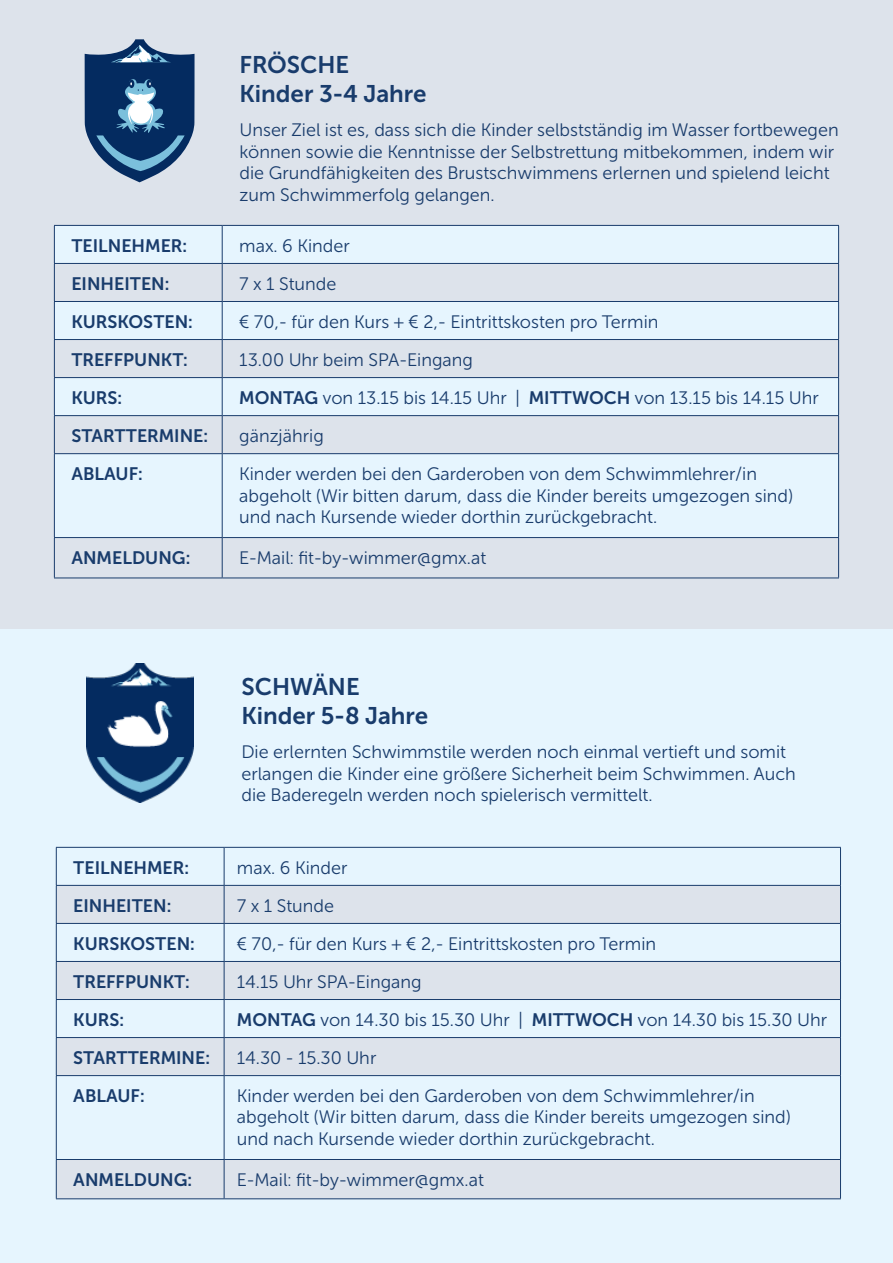
<style>
.page{position:relative;width:893px;height:1263px;background:#fff}
.page>*{position:absolute;margin:0;border:0;box-sizing:border-box;transform-origin:0 0}
.t1{font:24px/28.8px "Museo Sans Cyrl 700";color:#193c6c}
.t2{font:18px/21.6px "Museo Sans Cyrl 300";color:#193c6c}
.t3{font:18px "Museo Sans Cyrl 700";color:#193c6c}
.s1{font-family:"Museo Sans Cyrl 700"}
</style>
<div class="page">
<div style="left:0;top:0;width:893px;height:629px;background:#dde3eb"></div>
<div style="left:55px;top:226px;width:783px;height:37px;background:#e6f5fe"></div>
<svg style="left:55px;top:264px;width:783px;height:314px;fill:#e6f5fe"></svg>
<hr style="left:54px;top:377px;width:168px;height:1px;background:#193c6c">
<hr style="left:54px;top:378px;width:1px;height:37px;background:#193c6c">
<hr style="left:222px;top:377px;width:617px;height:1px;background:#193c6c">
<hr style="left:222px;top:378px;width:1px;height:37px;background:#193c6c">
<hr style="left:838px;top:378px;width:1px;height:37px;background:#193c6c">
<hr style="left:54px;top:415px;width:168px;height:1px;background:#193c6c">
<hr style="left:54px;top:416px;width:1px;height:37px;background:#193c6c">
<hr style="left:222px;top:415px;width:617px;height:1px;background:#193c6c">
<hr style="left:222px;top:416px;width:1px;height:37px;background:#193c6c">
<hr style="left:838px;top:416px;width:1px;height:37px;background:#193c6c">
<hr style="left:54px;top:453px;width:168px;height:1px;background:#193c6c">
<hr style="left:54px;top:454px;width:1px;height:83px;background:#193c6c">
<hr style="left:222px;top:453px;width:617px;height:1px;background:#193c6c">
<hr style="left:222px;top:454px;width:1px;height:83px;background:#193c6c">
<hr style="left:838px;top:454px;width:1px;height:83px;background:#193c6c">
<hr style="left:54px;top:537px;width:168px;height:1px;background:#193c6c">
<hr style="left:54px;top:538px;width:1px;height:40px;background:#193c6c">
<hr style="left:222px;top:537px;width:617px;height:1px;background:#193c6c">
<hr style="left:222px;top:538px;width:1px;height:40px;background:#193c6c">
<hr style="left:838px;top:538px;width:1px;height:40px;background:#193c6c">
<hr style="left:54px;top:578px;width:168px;height:1px;background:#193c6c">
<hr style="left:222px;top:578px;width:617px;height:1px;background:#193c6c">
<hr style="left:54px;top:225px;width:168px;height:1px;background:#193c6c">
<hr style="left:54px;top:226px;width:1px;height:37px;background:#193c6c">
<hr style="left:222px;top:225px;width:617px;height:1px;background:#193c6c">
<hr style="left:222px;top:226px;width:1px;height:37px;background:#193c6c">
<hr style="left:838px;top:226px;width:1px;height:37px;background:#193c6c">
<hr style="left:54px;top:263px;width:168px;height:1px;background:#193c6c">
<hr style="left:54px;top:264px;width:1px;height:37px;background:#193c6c">
<hr style="left:222px;top:263px;width:617px;height:1px;background:#193c6c">
<hr style="left:222px;top:264px;width:1px;height:37px;background:#193c6c">
<hr style="left:838px;top:264px;width:1px;height:37px;background:#193c6c">
<hr style="left:54px;top:301px;width:168px;height:1px;background:#193c6c">
<hr style="left:54px;top:302px;width:1px;height:37px;background:#193c6c">
<hr style="left:222px;top:301px;width:617px;height:1px;background:#193c6c">
<hr style="left:222px;top:302px;width:1px;height:37px;background:#193c6c">
<hr style="left:838px;top:302px;width:1px;height:37px;background:#193c6c">
<hr style="left:54px;top:339px;width:168px;height:1px;background:#193c6c">
<hr style="left:54px;top:340px;width:1px;height:37px;background:#193c6c">
<hr style="left:222px;top:339px;width:617px;height:1px;background:#193c6c">
<hr style="left:222px;top:340px;width:1px;height:37px;background:#193c6c">
<hr style="left:838px;top:340px;width:1px;height:37px;background:#193c6c">
<svg style="left:85px;top:39px;width:110px;height:143px"></svg>
<div style="left:0;top:629px;width:893px;height:634px;background:#e6f5fe"></div>
<svg style="left:57px;top:886px;width:783px;height:312px"></svg>
<hr style="left:56px;top:999px;width:168px;height:1px;background:#193c6c">
<hr style="left:56px;top:1000px;width:1px;height:37px;background:#193c6c">
<hr style="left:224px;top:999px;width:617px;height:1px;background:#193c6c">
<hr style="left:224px;top:1000px;width:1px;height:37px;background:#193c6c">
<hr style="left:840px;top:1000px;width:1px;height:37px;background:#193c6c">
<hr style="left:56px;top:1037px;width:168px;height:1px;background:#193c6c">
<hr style="left:56px;top:1038px;width:1px;height:37px;background:#193c6c">
<hr style="left:224px;top:1037px;width:617px;height:1px;background:#193c6c">
<hr style="left:224px;top:1038px;width:1px;height:37px;background:#193c6c">
<hr style="left:840px;top:1038px;width:1px;height:37px;background:#193c6c">
<hr style="left:56px;top:1075px;width:168px;height:1px;background:#193c6c">
<hr style="left:56px;top:1076px;width:1px;height:83px;background:#193c6c">
<hr style="left:224px;top:1075px;width:617px;height:1px;background:#193c6c">
<hr style="left:224px;top:1076px;width:1px;height:83px;background:#193c6c">
<hr style="left:840px;top:1076px;width:1px;height:83px;background:#193c6c">
<hr style="left:56px;top:1159px;width:168px;height:1px;background:#193c6c">
<hr style="left:56px;top:1160px;width:1px;height:38px;background:#193c6c">
<hr style="left:224px;top:1159px;width:617px;height:1px;background:#193c6c">
<hr style="left:224px;top:1160px;width:1px;height:38px;background:#193c6c">
<hr style="left:840px;top:1160px;width:1px;height:38px;background:#193c6c">
<hr style="left:56px;top:1198px;width:168px;height:1px;background:#193c6c">
<hr style="left:224px;top:1198px;width:617px;height:1px;background:#193c6c">
<hr style="left:56px;top:847px;width:168px;height:1px;background:#193c6c">
<hr style="left:56px;top:848px;width:1px;height:37px;background:#193c6c">
<hr style="left:224px;top:847px;width:617px;height:1px;background:#193c6c">
<hr style="left:224px;top:848px;width:1px;height:37px;background:#193c6c">
<hr style="left:840px;top:848px;width:1px;height:37px;background:#193c6c">
<hr style="left:56px;top:885px;width:168px;height:1px;background:#193c6c">
<hr style="left:56px;top:886px;width:1px;height:37px;background:#193c6c">
<hr style="left:224px;top:885px;width:617px;height:1px;background:#193c6c">
<hr style="left:224px;top:886px;width:1px;height:37px;background:#193c6c">
<hr style="left:840px;top:886px;width:1px;height:37px;background:#193c6c">
<hr style="left:56px;top:923px;width:168px;height:1px;background:#193c6c">
<hr style="left:56px;top:924px;width:1px;height:37px;background:#193c6c">
<hr style="left:224px;top:923px;width:617px;height:1px;background:#193c6c">
<hr style="left:224px;top:924px;width:1px;height:37px;background:#193c6c">
<hr style="left:840px;top:924px;width:1px;height:37px;background:#193c6c">
<hr style="left:56px;top:961px;width:168px;height:1px;background:#193c6c">
<hr style="left:56px;top:962px;width:1px;height:37px;background:#193c6c">
<hr style="left:224px;top:961px;width:617px;height:1px;background:#193c6c">
<hr style="left:224px;top:962px;width:1px;height:37px;background:#193c6c">
<hr style="left:840px;top:962px;width:1px;height:37px;background:#193c6c">
<img style="left:86px;top:663px;width:107px;height:139px">
<h1 class="t1" style="left:240px;top:50px;width:189px">FRÖSCHE<br>Kinder 3-4 Jahre</h1>
<p class="t2" style="left:240px;top:119px;width:601px">Unser Ziel ist es, dass sich die Kinder selbstständig im Wasser fortbewegen können sowie die Kenntnisse der Selbstrettung mitbekommen, indem wir die Grundfähigkeiten des Brustschwimmens erlernen und spielend leicht zum Schwimmerfolg gelangen.</p>
<p class="t3" style="left:71px;top:235px;width:117px">TEILNEHMER:</p>
<p class="t2" style="left:239px;top:235px;width:112px">max. 6 Kinder</p>
<p class="t3" style="left:71px;top:273px;width:100px">EINHEITEN:</p>
<p class="t2" style="left:239px;top:273px;width:99px">7 x 1 Stunde</p>
<p class="t3" style="left:71px;top:311px;width:123px">KURSKOSTEN:</p>
<p class="t2" style="left:239px;top:311px;width:421px">€ 70,- für den Kurs + € 2,- Eintrittskosten pro Termin</p>
<p class="t3" style="left:71px;top:349px;width:118px">TREFFPUNKT:</p>
<p class="t2" style="left:239px;top:349px;width:235px">13.00 Uhr beim SPA-Eingang</p>
<p class="t3" style="left:71px;top:388px;width:52px">KURS:</p>
<p class="t2" style="left:239px;top:387px;width:581px"><span class="s1">MONTAG</span> von 13.15 bis 14.15 Uhr | <span class="s1">MITTWOCH</span> von 13.15 bis 14.15 Uhr</p>
<p class="t3" style="left:71px;top:426px;width:138px">STARTTERMINE:</p>
<p class="t2" style="left:239px;top:425px;width:86px">gänzjährig</p>
<p class="t3" style="left:71px;top:464px;width:73px">ABLAUF:</p>
<p class="t2" style="left:239px;top:463px;width:555px">Kinder werden bei den Garderoben von dem Schwimmlehrer/in abgeholt (Wir bitten darum, dass die Kinder bereits umgezogen sind) und nach Kursende wieder dorthin zurückgebracht.</p>
<p class="t3" style="left:71px;top:547px;width:120px">ANMELDUNG:</p>
<p class="t2" style="left:239px;top:547px;width:248px">E-Mail: fit-by-wimmer@gmx.at</p>
<h1 class="t1" style="left:241px;top:672px;width:188px">SCHWÄNE<br>Kinder 5-8 Jahre</h1>
<p class="t2" style="left:241px;top:741px;width:556px">Die erlernten Schwimmstile werden noch einmal vertieft und somit erlangen die Kinder eine größere Sicherheit beim Schwimmen. Auch die Baderegeln werden noch spielerisch vermittelt.</p>
<p class="t3" style="left:73px;top:857px;width:117px">TEILNEHMER:</p>
<p class="t2" style="left:237px;top:857px;width:112px">max. 6 Kinder</p>
<p class="t3" style="left:73px;top:895px;width:100px">EINHEITEN:</p>
<p class="t2" style="left:237px;top:895px;width:99px">7 x 1 Stunde</p>
<p class="t3" style="left:73px;top:933px;width:123px">KURSKOSTEN:</p>
<p class="t2" style="left:237px;top:933px;width:421px">€ 70,- für den Kurs + € 2,- Eintrittskosten pro Termin</p>
<p class="t3" style="left:73px;top:971px;width:118px">TREFFPUNKT:</p>
<p class="t2" style="left:237px;top:971px;width:186px">14.15 Uhr SPA-Eingang</p>
<p class="t3" style="left:73px;top:1009px;width:52px">KURS:</p>
<p class="t2" style="left:237px;top:1009px;width:592px"><span class="s1">MONTAG</span> von 14.30 bis 15.30 Uhr | <span class="s1">MITTWOCH</span> von 14.30 bis 15.30 Uhr</p>
<p class="t3" style="left:73px;top:1047px;width:138px">STARTTERMINE:</p>
<p class="t2" style="left:237px;top:1047px;width:141px">14.30 - 15.30 Uhr</p>
<p class="t3" style="left:73px;top:1085px;width:73px">ABLAUF:</p>
<p class="t2" style="left:237px;top:1085px;width:555px">Kinder werden bei den Garderoben von dem Schwimmlehrer/in abgeholt (Wir bitten darum, dass die Kinder bereits umgezogen sind) und nach Kursende wieder dorthin zurückgebracht.</p>
<p class="t3" style="left:73px;top:1169px;width:120px">ANMELDUNG:</p>
<p class="t2" style="left:237px;top:1169px;width:248px">E-Mail: fit-by-wimmer@gmx.at</p>
</div>
